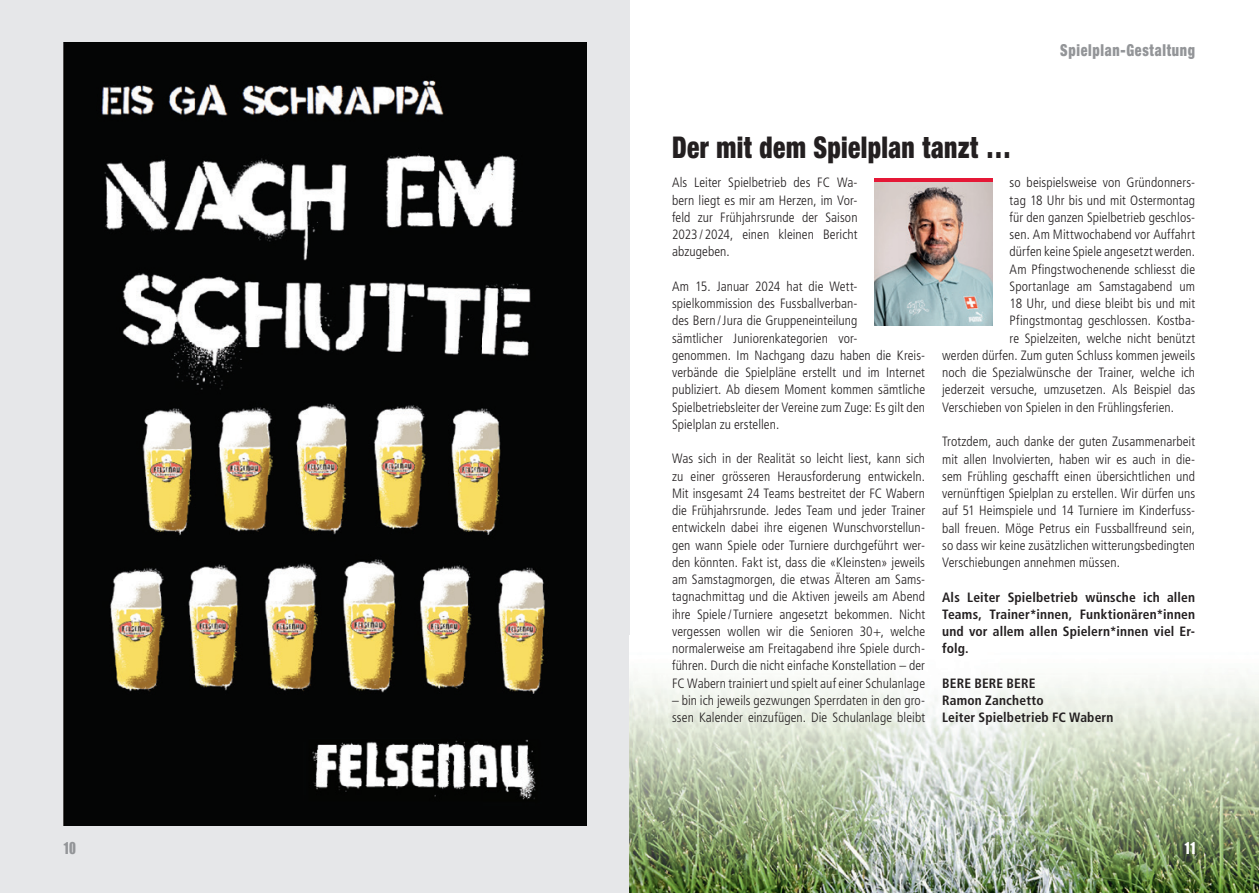
<style>
.page{position:relative;width:1259px;height:893px;background:#fff}
.page>*{position:absolute;margin:0;border:0;box-sizing:border-box;transform-origin:0 0}
.t1{font:900 condensed 30px "Helvetica Neue";letter-spacing:.015em;color:#231f20;scale:.85 1}
.t2{font:900 condensed 16.5px "Helvetica Neue";letter-spacing:.05em;color:#939598;scale:.85 1}
.t3{font:15px "Impact";color:#fff;scale:.85 1}
.t4{font:15px "Impact";color:#939598;scale:.85 1}
.t5{font:300 condensed 13.5px/17.2px "Frutiger";letter-spacing:.005em;color:#231f20;text-align:justify}
.t6{font:700 condensed 13.5px/17.2px "Frutiger";letter-spacing:.015em;color:#231f20;text-align:justify}
</style>
<div class="page">
<div style="left:0;top:0;width:629px;height:893px;background:#e6e7e9"></div>
<img style="left:629px;top:677px;width:630px;height:216px">
<img style="left:64px;top:43px;width:523px;height:783px">
<img style="left:874px;top:181px;width:118px;height:144px">
<hr style="left:874px;top:178px;width:118px;height:3px;background:#e51836">
<img style="left:1177px;top:835px;width:25px;height:26px">
<p class="t4" style="left:64px;top:836px;width:16px">10</p>
<h1 class="t1" style="left:672px;top:129px;width:400px">Der mit dem Spielplan tanzt …</h1>
<p class="t2" style="left:1060px;top:40px;width:160px">Spielplan-Gestaltung</p>
<p class="t5" style="left:672px;top:174px;width:187px">Als Leiter Spielbetrieb des FC Wa&shy;bern liegt es mir am Herzen, im Vor&shy;feld zur Frühjahrsrunde der Saison 2023 / 2024, einen kleinen Bericht abzugeben.</p>
<p class="t5" style="left:672px;top:278px;width:254px;text-align:left">Am 15. Januar 2024 hat die Wett&shy;spielkommission des Fussballverban-<br>des Bern / Jura die Gruppeneinteilung<br>sämtlicher Juniorenkategorien vor-<br>genommen. Im Nachgang dazu haben die Kreis&shy;verbände die Spielpläne erstellt und im Internet publiziert. Ab diesem Moment kommen sämtliche Spielbetriebsleiter der Vereine zum Zuge: Es gilt den Spielplan zu erstellen.</p>
<p class="t5" style="left:672px;top:450px;width:255px">Was sich in der Realität so leicht liest, kann sich zu einer grösseren Herausforderung entwickeln.<br>Mit insgesamt 24 Teams bestreitet der FC Wabern die Frühjahrsrunde. Jedes Team und jeder Trainer entwickeln dabei ihre eigenen Wunschvorstellun&shy;gen wann Spiele oder Turniere durchgeführt wer&shy;den könnten. Fakt ist, dass die «Kleinsten» jeweils am Samstagmorgen, die etwas Älteren am Sams&shy;tagnachmittag und die Aktiven jeweils am Abend ihre Spiele / Turniere angesetzt bekommen. Nicht vergessen wollen wir die Senioren 30+, welche normalerweise am Freitagabend ihre Spiele durch&shy;führen. Durch die nicht einfache Konstellation – der FC Wabern trainiert und spielt auf einer Schulanlage</p>
<p class="t5" style="left:672px;top:692px;width:255px">– bin ich jeweils gezwungen Sperrdaten in den gro&shy;ssen Kalender einzufügen. Die Schulanlage bleibt</p>
<p class="t5" style="left:1009px;top:174px;width:187px">so beispielsweise von Gründonners-</p>
<p class="t5" style="left:1009px;top:192px;width:187px">tag 18 Uhr bis und mit Ostermontag</p>
<p class="t5" style="left:1009px;top:209px;width:187px">für den ganzen Spielbetrieb geschlos-</p>
<p class="t5" style="left:1009px;top:226px;width:187px">sen. Am Mittwochabend vor Auffahrt</p>
<p class="t5" style="left:1009px;top:243px;width:187px">dürfen keine Spiele angesetzt werden.</p>
<p class="t5" style="left:1009px;top:261px;width:187px">Am Pfingstwochenende schliesst die</p>
<p class="t5" style="left:1009px;top:278px;width:187px">Sportanlage am Samstagabend um</p>
<p class="t5" style="left:1009px;top:295px;width:187px">18 Uhr, und diese bleibt bis und mit</p>
<p class="t5" style="left:1009px;top:312px;width:187px">Pfingstmontag geschlossen. Kostba-</p>
<p class="t5" style="left:1009px;top:330px;width:187px">re Spielzeiten, welche nicht benützt</p>
<p class="t5" style="left:942px;top:347px;width:254px">werden dürfen. Zum guten Schluss kommen jeweils</p>
<p class="t5" style="left:942px;top:364px;width:254px">noch die Spezialwünsche der Trainer, welche ich</p>
<p class="t5" style="left:942px;top:381px;width:254px">jederzeit versuche, umzusetzen. Als Beispiel das</p>
<p class="t5" style="left:942px;top:399px;width:233px">Verschieben von Spielen in den Frühlingsferien.</p>
<p class="t5" style="left:942px;top:433px;width:255px">Trotzdem, auch danke der guten Zusammenarbeit mit allen Involvierten, haben wir es auch in die&shy;sem Frühling geschafft einen übersichtlichen und vernünftigen Spielplan zu erstellen. Wir dürfen uns auf 51 Heimspiele und 14 Turniere im Kinderfuss&shy;ball freuen. Möge Petrus ein Fussballfreund sein, so dass wir keine zusätzlichen witterungsbedingten Verschiebungen annehmen müssen.</p>
<p class="t6" style="left:942px;top:588px;width:254px">Als Leiter Spielbetrieb wünsche ich allen Teams, Trainer*innen, Funktionären*innen und vor allem allen Spielern*innen viel Er&shy;folg.</p>
<p class="t6" style="left:942px;top:674px;width:173px;text-align:left">BERE BERE BERE<br>Ramon Zanchetto<br>Leiter Spielbetrieb FC Wabern</p>
<p class="t3" style="left:1184px;top:836px;width:14px">11</p>
</div>
